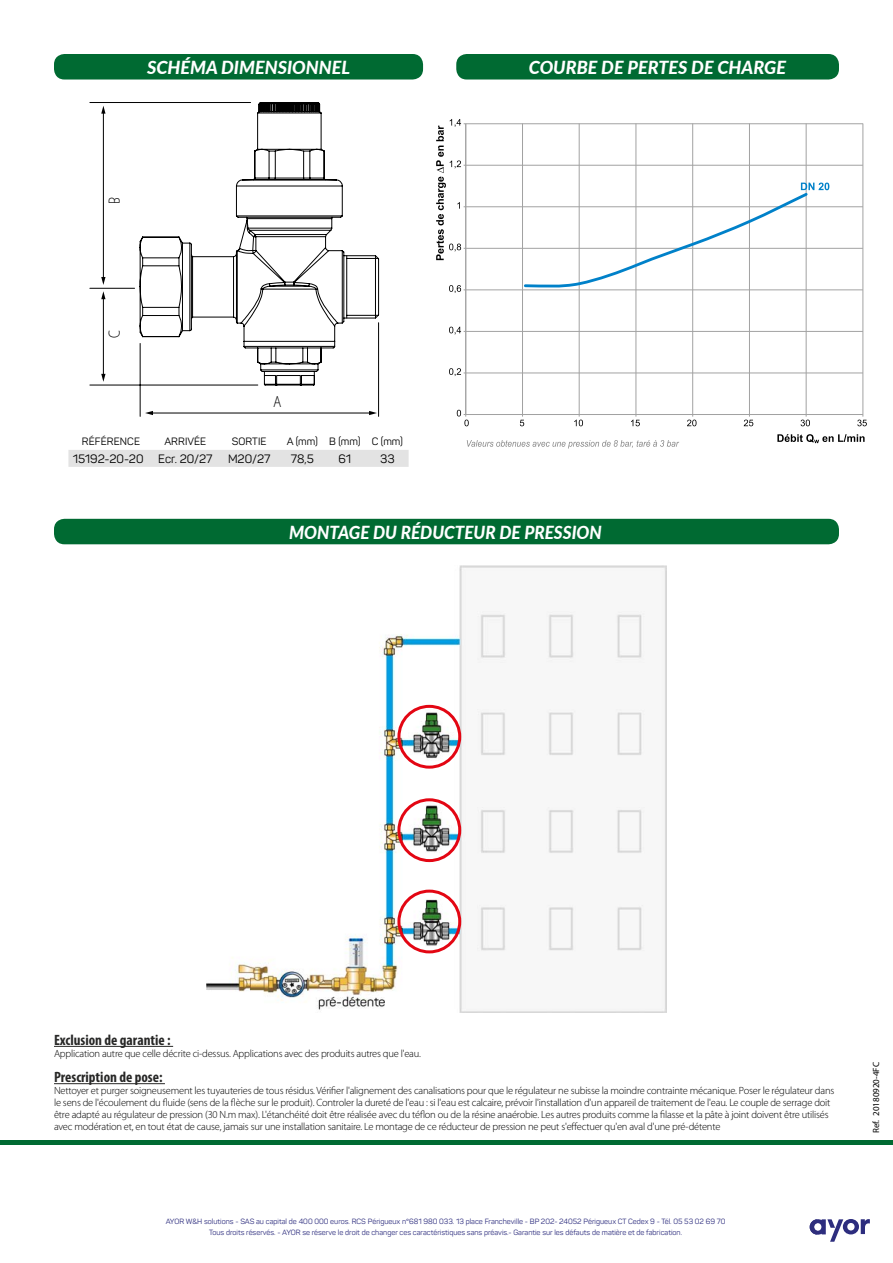
<style>
.page{position:relative;width:893px;height:1263px;background:#fff}
.page>*{position:absolute;margin:0;border:0;box-sizing:border-box;transform-origin:0 0}
.t1{font:italic 800 18px "Lato";color:#fff}
.t2{font:italic 800 18px "Lato";color:#fff;scale:.95 1}
.t3{font:700 condensed 15px "Myriad Pro";color:#282827}
.t4{font:12px "Panton";color:#000}
.t5{font:300 10.5px/12px "Myriad Pro";letter-spacing:-.02em;color:#000}
.t6{font:10.5px "Panton";letter-spacing:.01em;color:#000}
.t7{font:9px "Myriad Pro";color:#000}
.t8{font:7.5px/10.5px "Panton";color:#2d2d7e;text-align:center}
</style>
<div class="page">
<hr style="left:0;top:1140px;width:893px;height:4px;background:#006a32">
<svg style="left:814px;top:1219px;width:56px;height:23px"></svg>
<img style="left:810px;top:1219px;width:7px;height:15px">
<div style="left:54px;top:54px;width:369px;height:26px;background:#006a32;border-radius:10px"></div>
<div style="left:54px;top:519px;width:785px;height:25px;background:#006a32;border-radius:10px"></div>
<div style="left:456px;top:54px;width:383px;height:26px;background:#006a32;border-radius:10px"></div>
<hr style="left:54px;top:1046px;width:119px;height:1px;background:#282827">
<div style="left:68px;top:450px;width:341px;height:17px;background:#e3e3e3"></div>
<svg style="left:89px;top:102px;width:290px;height:315px"></svg>
<hr style="left:152px;top:413px;width:218px;height:1px;background:#000">
<svg style="left:369px;top:411px;width:8px;height:4px"></svg>
<svg style="left:145px;top:411px;width:8px;height:4px"></svg>
<hr style="left:103px;top:298px;width:1px;height:77px;background:#000">
<svg style="left:101px;top:374px;width:5px;height:8px"></svg>
<svg style="left:101px;top:291px;width:5px;height:8px"></svg>
<hr style="left:103px;top:112px;width:1px;height:166px;background:#000">
<svg style="left:101px;top:277px;width:5px;height:8px"></svg>
<svg style="left:101px;top:106px;width:5px;height:8px"></svg>
<img style="left:206px;top:565px;width:460px;height:448px">
<div style="left:397px;top:798px;width:64px;height:64px;border:3px solid #e30613;border-radius:50%"></div>
<div style="left:397px;top:705px;width:64px;height:64px;border:3px solid #e30613;border-radius:50%"></div>
<div style="left:397px;top:890px;width:64px;height:63px;border:3px solid #e30613;border-radius:50%"></div>
<hr style="left:54px;top:1083px;width:111px;height:1px;background:#282827">
<hr style="left:466px;top:372px;width:397px;height:1px;background:#a2a2a2">
<hr style="left:466px;top:331px;width:397px;height:1px;background:#a2a2a2">
<hr style="left:466px;top:289px;width:397px;height:1px;background:#a2a2a2">
<hr style="left:466px;top:248px;width:397px;height:1px;background:#a2a2a2">
<hr style="left:466px;top:206px;width:397px;height:1px;background:#a2a2a2">
<hr style="left:466px;top:165px;width:397px;height:1px;background:#a2a2a2">
<hr style="left:466px;top:123px;width:397px;height:1px;background:#a2a2a2">
<hr style="left:466px;top:414px;width:397px;height:1px;background:#a2a2a2">
<hr style="left:465px;top:124px;width:1px;height:293px;background:#a2a2a2">
<hr style="left:522px;top:124px;width:1px;height:293px;background:#a2a2a2">
<hr style="left:579px;top:124px;width:1px;height:293px;background:#a2a2a2">
<hr style="left:635px;top:124px;width:1px;height:293px;background:#a2a2a2">
<hr style="left:692px;top:124px;width:1px;height:293px;background:#a2a2a2">
<hr style="left:749px;top:124px;width:1px;height:293px;background:#a2a2a2">
<hr style="left:806px;top:124px;width:1px;height:293px;background:#a2a2a2">
<hr style="left:862px;top:124px;width:1px;height:293px;background:#a2a2a2">
<svg style="left:449px;top:368px;width:16px;height:8px"></svg>
<svg style="left:449px;top:327px;width:16px;height:8px"></svg>
<svg style="left:449px;top:285px;width:16px;height:8px"></svg>
<svg style="left:457px;top:410px;width:12px;height:16px"></svg>
<svg style="left:520px;top:420px;width:4px;height:6px"></svg>
<svg style="left:574px;top:420px;width:9px;height:6px"></svg>
<svg style="left:631px;top:420px;width:9px;height:6px"></svg>
<svg style="left:687px;top:420px;width:9px;height:6px"></svg>
<svg style="left:744px;top:420px;width:9px;height:6px"></svg>
<svg style="left:801px;top:420px;width:9px;height:6px"></svg>
<svg style="left:857px;top:420px;width:10px;height:6px"></svg>
<svg style="left:436px;top:119px;width:30px;height:141px"></svg>
<svg style="left:777px;top:434px;width:88px;height:9px"></svg>
<svg style="left:467px;top:440px;width:212px;height:8px"></svg>
<svg style="left:523px;top:183px;width:306px;height:106px"></svg>
<svg style="left:274px;top:396px;width:7px;height:11px"></svg>
<svg style="left:109px;top:198px;width:11px;height:5px"></svg>
<svg style="left:109px;top:331px;width:11px;height:7px"></svg>
<h1 class="t1" style="left:147px;top:54px;width:205px">SCHÉMA DIMENSIONNEL</h1>
<h1 class="t1" style="left:529px;top:54px;width:259px">COURBE DE PERTES DE CHARGE</h1>
<p class="t6" style="left:82px;top:435px;width:60px">RÉFÉRENCE</p>
<p class="t6" style="left:164px;top:435px;width:43px">ARRIVÉE</p>
<p class="t6" style="left:232px;top:435px;width:36px">SORTIE</p>
<p class="t6" style="left:287px;top:435px;width:118px">A (mm) B (mm) C (mm)</p>
<p class="t4" style="left:73px;top:451px;width:141px">15192-20-20 Ecr. 20/27</p>
<p class="t4" style="left:228px;top:451px;width:44px">M20/27</p>
<p class="t4" style="left:291px;top:451px;width:24px">78,5</p>
<p class="t4" style="left:338px;top:451px;width:14px">61</p>
<p class="t4" style="left:380px;top:451px;width:16px">33</p>
<h1 class="t2" style="left:289px;top:519px;width:331px">MONTAGE DU RÉDUCTEUR DE PRESSION</h1>
<h2 class="t3" style="left:54px;top:1030px;width:118px">Exclusion de garantie :</h2>
<p class="t5" style="left:54px;top:1047px;width:368px">Application autre que celle décrite ci-dessus. Applications avec des produits autres que l'eau.</p>
<h2 class="t3" style="left:54px;top:1068px;width:110px">Prescription de pose:</h2>
<p class="t5" style="left:54px;top:1084px;width:782px">Nettoyer et purger soigneusement les tuyauteries de tous résidus. Vérifier l'alignement des canalisations pour que le régulateur ne subisse la moindre contrainte mécanique. Poser le régulateur dans le sens de l'écoulement du fluide (sens de la flèche sur le produit). Controler la dureté de l'eau : si l'eau est calcaire, prévoir l'installation d'un appareil de traitement de l'eau. Le couple de serrage doit être adapté au régulateur de pression (30 N.m max). L'étanchéité doit être réalisée avec du téflon ou de la résine anaérobie. Les autres produits comme la filasse et la pâte à joint doivent être utilisés avec modération et, en tout état de cause, jamais sur une installation sanitaire. Le montage de ce réducteur de pression ne peut s'effectuer qu'en aval d'une pré-détente</p>
<p class="t8" style="left:166px;top:1216px;width:561px">AYOR W&amp;H solutions - SAS au capital de 400 000 euros. RCS Périgueux n°681 980 033. 13 place Francheville - BP 202- 24052 Périgueux CT Cedex 9 - Tél. 05 53 02 69 70<br>Tous droits réservés. - AYOR se réserve le droit de changer ces caractéristiques sans préavis.- Garantie sur les défauts de matière et de fabrication.</p>
<p class="t7" style="left:870px;top:1133px;width:73px;rotate:-90deg">Ref. 20180920-4FC</p>
</div>
